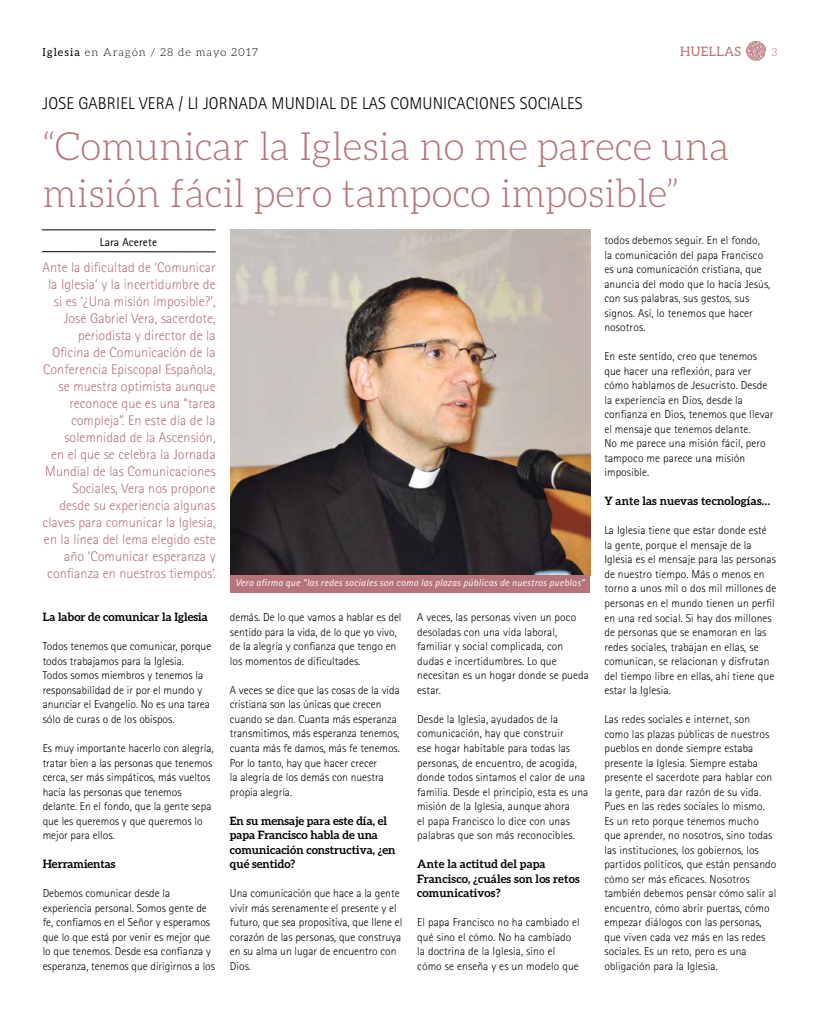
<style>
.page{position:relative;width:820px;height:1021px;background:#fff}
.page>*{position:absolute;margin:0;border:0;box-sizing:border-box;transform-origin:0 0}
.t1{font:300 39px/46.8px "Aleo";color:#b47478}
.t2{font:300 17px "Rotis Sans Serif";letter-spacing:.01em;color:#000}
.t3{font:300 14px/17px "Rotis Sans Serif";letter-spacing:.005em;color:#b47478;text-align:right}
.t4{font:13px "Aleo";letter-spacing:.025em;color:#b47478}
.t5{font:300 11.5px/14.5px "Rotis Sans Serif";letter-spacing:.01em;color:#000}
.t6{font:700 11.5px/14.5px "Aleo";color:#000}
.t7{font:11.5px "Rotis Sans Serif";letter-spacing:.01em;color:#000}
.t8{font:300 11px "Aleo";letter-spacing:.1em;color:#000}
.t9{font:300 11px "Aleo";color:#b47478}
.t10{font:italic 10px "Rotis Sans Serif";letter-spacing:.025em;color:#fff}
.s1{font-weight:400}
</style>
<div class="page">
<svg style="left:746px;top:41px;width:19px;height:20px"></svg>
<img style="left:230px;top:230px;width:360px;height:345px">
<div style="left:230px;top:575px;width:360px;height:17px;background:#b47478"></div>
<hr style="left:42px;top:229px;width:173px;height:1px;background:#000">
<hr style="left:42px;top:251px;width:173px;height:1px;background:#000">
<p class="t8" style="left:43px;top:46px;width:217px"><span class="s1">Iglesia</span> en Aragón / 28 de mayo 2017</p>
<p class="t4" style="left:680px;top:44px;width:63px">HUELLAS</p>
<p class="t9" style="left:771px;top:46px;width:7px">3</p>
<h2 class="t2" style="left:43px;top:93px;width:541px">JOSE GABRIEL VERA / LI JORNADA MUNDIAL DE LAS COMUNICACIONES SOCIALES</h2>
<h1 class="t1" style="left:43px;top:123px;width:688px">“Comunicar la Iglesia no me parece una misión fácil pero tampoco imposible”</h1>
<p class="t7" style="left:100px;top:235px;width:59px">Lara Acerete</p>
<p class="t3" style="left:43px;top:258px;width:174px">Ante la dificultad de ‘Comunicar la Iglesia’ y la incertidumbre de si es ‘¿Una misión imposible?’,<br>José Gabriel Vera, sacerdote, periodista y director de la<br>Oficina de Comunicación de la<br>Conferencia Episcopal Española, se muestra optimista aunque reconoce que es una “tarea compleja”. En este día de la solemnidad de la Ascensión,<br>en el que se celebra la Jornada<br>Mundial de las Comunicaciones<br>Sociales, Vera nos propone desde su experiencia algunas claves para comunicar la Iglesia, en la línea del lema elegido este año ‘Comunicar esperanza y confianza en nuestros tiempos’.</p>
<p class="t6" style="left:43px;top:609px;width:166px">La labor de comunicar la Iglesia</p>
<p class="t5" style="left:43px;top:639px;width:170px">Todos tenemos que comunicar, porque todos trabajamos para la Iglesia.<br>Todos somos miembros y tenemos la responsabilidad de ir por el mundo y anunciar el Evangelio. No es una tarea sólo de curas o de los obispos.</p>
<p class="t5" style="left:43px;top:740px;width:172px">Es muy importante hacerlo con alegría, tratar bien a las personas que tenemos cerca, ser más simpáticos, más vueltos hacia las personas que tenemos delante. En el fondo, que la gente sepa que les queremos y que queremos lo mejor para ellos.</p>
<p class="t6" style="left:43px;top:856px;width:74px">Herramientas</p>
<p class="t5" style="left:43px;top:886px;width:174px">Debemos comunicar desde la experiencia personal. Somos gente de fe, confiamos en el Señor y esperamos que lo que está por venir es mejor que lo que tenemos. Desde esa confianza y esperanza, tenemos que dirigirnos a los</p>
<p class="t10" style="left:235px;top:577px;width:350px">Vera afirma que “las redes sociales son como las plazas públicas de nuestros pueblos”</p>
<p class="t5" style="left:230px;top:610px;width:173px">demás. De lo que vamos a hablar es del sentido para la vida, de lo que yo vivo, de la alegría y confianza que tengo en los momentos de dificultades.</p>
<p class="t5" style="left:230px;top:682px;width:171px">A veces se dice que las cosas de la vida cristiana son las únicas que crecen cuando se dan. Cuanta más esperanza transmitimos, más esperanza tenemos, cuanta más fe damos, más fe tenemos.<br>Por lo tanto, hay que hacer crecer<br>la alegría de los demás con nuestra propia alegría.</p>
<p class="t6" style="left:230px;top:813px;width:167px">En su mensaje para este día, el papa Francisco habla de una comunicación constructiva, ¿en qué sentido?</p>
<p class="t5" style="left:230px;top:886px;width:174px">Una comunicación que hace a la gente vivir más serenamente el presente y el futuro, que sea propositiva, que llene el corazón de las personas, que construya en su alma un lugar de encuentro con<br>Dios.</p>
<p class="t5" style="left:417px;top:610px;width:173px">A veces, las personas viven un poco desoladas con una vida laboral, familiar y social complicada, con dudas e incertidumbres. Lo que necesitan es un hogar donde se pueda estar.</p>
<p class="t5" style="left:417px;top:711px;width:172px">Desde la Iglesia, ayudados de la comunicación, hay que construir<br>ese hogar habitable para todas las personas, de encuentro, de acogida, donde todos sintamos el calor de una familia. Desde el principio, esta es una misión de la Iglesia, aunque ahora<br>el papa Francisco lo dice con unas palabras que son más reconocibles.</p>
<p class="t6" style="left:417px;top:856px;width:164px">Ante la actitud del papa<br>Francisco, ¿cuáles son los retos comunicativos?</p>
<p class="t5" style="left:417px;top:915px;width:164px">El papa Francisco no ha cambiado el qué sino el cómo. No ha cambiado la doctrina de la Iglesia, sino el cómo se enseña y es un modelo que</p>
<p class="t5" style="left:604px;top:233px;width:167px">todos debemos seguir. En el fondo, la comunicación del papa Francisco es una comunicación cristiana, que anuncia del modo que lo hacía Jesús, con sus palabras, sus gestos, sus signos. Así, lo tenemos que hacer nosotros.</p>
<p class="t5" style="left:604px;top:349px;width:171px">En este sentido, creo que tenemos que hacer una reflexión, para ver cómo hablamos de Jesucristo. Desde la experiencia en Dios, desde la confianza en Dios, tenemos que llevar el mensaje que tenemos delante.<br>No me parece una misión fácil, pero tampoco me parece una misión imposible.</p>
<p class="t6" style="left:604px;top:494px;width:167px">Y ante las nuevas tecnologías…</p>
<p class="t5" style="left:604px;top:523px;width:174px">La Iglesia tiene que estar donde esté la gente, porque el mensaje de la Iglesia es el mensaje para las personas de nuestro tiempo. Más o menos en torno a unos mil o dos mil millones de personas en el mundo tienen un perfil en una red social. Si hay dos millones de personas que se enamoran en las redes sociales, trabajan en ellas, se comunican, se relacionan y disfrutan del tiempo libre en ellas, ahí tiene que estar la Iglesia.</p>
<p class="t5" style="left:604px;top:712px;width:173px">Las redes sociales e internet, son como las plazas públicas de nuestros pueblos en donde siempre estaba presente la Iglesia. Siempre estaba presente el sacerdote para hablar con la gente, para dar razón de su vida.<br>Pues en las redes sociales lo mismo.<br>Es un reto porque tenemos mucho que aprender, no nosotros, sino todas las instituciones, los gobiernos, los partidos políticos, que están pensando cómo ser más eficaces. Nosotros también debemos pensar cómo salir al encuentro, cómo abrir puertas, cómo empezar diálogos con las personas, que viven cada vez más en las redes sociales. Es un reto, pero es una obligación para la Iglesia.</p>
</div>
